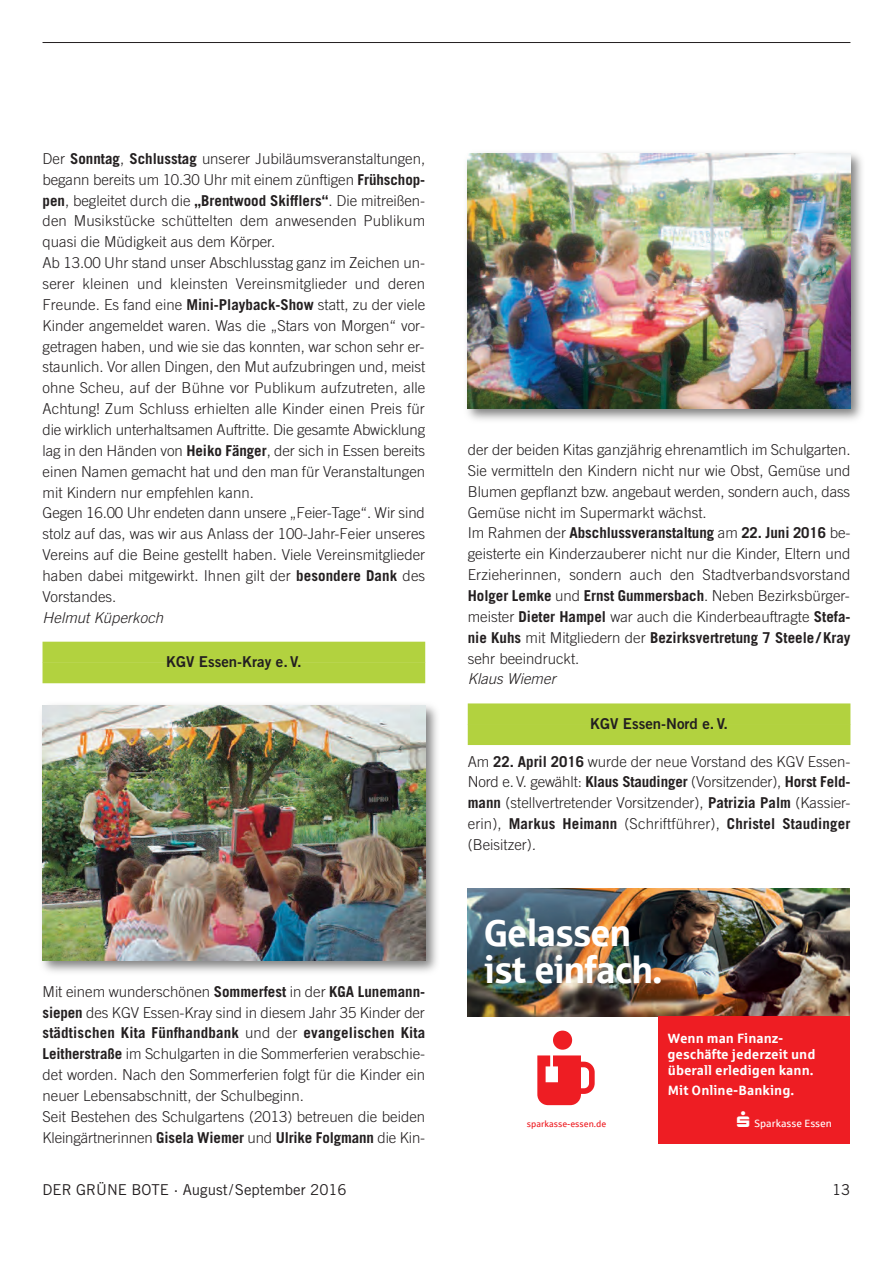
<style>
.page{position:relative;width:893px;height:1263px;background:#fff}
.page>*{position:absolute;margin:0;border:0;box-sizing:border-box;transform-origin:0 0}
.t1{font:37.5px/37.5px "Sparkasse Head";color:#fff}
.t2{font:300 15px/20.9px "Trade Gothic";color:#231f20}
.t3{font:15px "Trade Gothic";color:#231f20}
.t4{font:15px "Trade Gothic Bold Two";color:#231f20}
.t5{font:italic 300 15px "Trade Gothic";letter-spacing:.005em;color:#231f20}
.t6{font:700 13.5px/16.2px "Sparkasse Rg";color:#fff}
.t7{font:10.5px "Sparkasse Rg";color:#fff}
.t8{font:9px "Sparkasse Rg";color:#ee1d23}
.s1{font-weight:700}
.s2{font-style:italic}
</style>
<div class="page">
<hr style="left:43px;top:42px;width:807px;height:1px;background:#231f20">
<img style="left:468px;top:889px;width:382px;height:127px">
<svg style="left:537px;top:1030px;width:58px;height:75px"></svg>
<div style="left:658px;top:1016px;width:192px;height:127px;background:#ee1d23"></div>
<div style="left:43px;top:642px;width:382px;height:21px;background:#b2d23f"></div>
<div style="left:43px;top:662px;width:382px;height:21px;background:#b2d23f"></div>
<div style="left:468px;top:703px;width:382px;height:21px;background:#b2d23f"></div>
<div style="left:468px;top:724px;width:382px;height:21px;background:#b2d23f"></div>
<img style="left:42px;top:705px;width:395px;height:267px">
<img style="left:43px;top:705px;width:382px;height:255px">
<img style="left:467px;top:153px;width:395px;height:267px">
<img style="left:468px;top:153px;width:382px;height:255px">
<p class="t2" style="left:43px;top:149px;width:384px">Der <span class="s1">Sonntag</span>, <span class="s1">Schlusstag</span> unserer Jubiläumsveranstaltungen, begann bereits um 10.30 Uhr mit einem zünftigen <span class="s1">Frühschop&shy;pen</span>, begleitet durch die <span class="s1">„Brentwood Skifflers“</span>. Die mitreißen&shy;den Musikstücke schüttelten dem anwesenden Publikum quasi die Müdigkeit aus dem Körper.<br>Ab 13.00 Uhr stand unser Abschlusstag ganz im Zeichen un&shy;serer kleinen und kleinsten Vereinsmitglieder und deren Freunde. Es fand eine <span class="s1">Mini-Playback-Show</span> statt, zu der viele Kinder angemeldet waren. Was die „Stars von Morgen“ vor&shy;getragen haben, und wie sie das konnten, war schon sehr er&shy;staunlich. Vor allen Dingen, den Mut aufzubringen und, meist ohne Scheu, auf der Bühne vor Publikum aufzutreten, alle Achtung! Zum Schluss erhielten alle Kinder einen Preis für die wirklich unterhaltsamen Auftritte. Die gesamte Abwicklung lag in den Händen von <span class="s1">Heiko Fänger</span>, der sich in Essen bereits einen Namen gemacht hat und den man für Veranstaltungen mit Kindern nur empfehlen kann.<br>Gegen 16.00 Uhr endeten dann unsere „Feier-Tage“. Wir sind stolz auf das, was wir aus Anlass der 100-Jahr-Feier unseres Vereins auf die Beine gestellt haben. Viele Vereinsmitglieder haben dabei mitgewirkt. Ihnen gilt der <span class="s1">besondere Dank</span> des Vorstandes.</p>
<p class="t5" style="left:43px;top:612px;width:122px">Helmut Küperkoch</p>
<p class="t4" style="left:166px;top:656px;width:137px">KGV Essen-Kray e.V.</p>
<p class="t2" style="left:43px;top:982px;width:384px">Mit einem wunderschönen <span class="s1">Sommerfest</span> in der <span class="s1">KGA Lunemann&shy;siepen</span> des KGV Essen-Kray sind in diesem Jahr 35 Kinder der <span class="s1">städtischen Kita Fünfhandbank</span> und der <span class="s1">evangelischen Kita Leitherstraße</span> im Schulgarten in die Sommerferien verabschie&shy;det worden. Nach den Sommerferien folgt für die Kinder ein neuer Lebensabschnitt, der Schulbeginn.<br>Seit Bestehen des Schulgartens (2013) betreuen die beiden Kleingärtnerinnen <span class="s1">Gisela Wiemer</span> und <span class="s1">Ulrike Folgmann</span> die Kin-</p>
<p class="t2" style="left:468px;top:441px;width:384px">der der beiden Kitas ganzjährig ehrenamtlich im Schulgarten.<br>Sie vermitteln den Kindern nicht nur wie Obst, Gemüse und Blumen gepflanzt bzw. angebaut werden, sondern auch, dass Gemüse nicht im Supermarkt wächst.<br>Im Rahmen der <span class="s1">Abschlussveranstaltung</span> am <span class="s1">22. Juni 2016</span> be&shy;geisterte ein Kinderzauberer nicht nur die Kinder, Eltern und Erzieherinnen, sondern auch den Stadtverbandsvorstand <span class="s1">Holger Lemke</span> und <span class="s1">Ernst Gummersbach</span>. Neben Bezirksbürger&shy;meister <span class="s1">Dieter Hampel</span> war auch die Kinderbeauftragte <span class="s1">Stefa&shy;nie Kuhs</span> mit Mitgliedern der <span class="s1">Bezirksvertretung 7 Steele / Kray </span>sehr beeindruckt.</p>
<p class="t5" style="left:468px;top:674px;width:89px">Klaus Wiemer</p>
<p class="t4" style="left:590px;top:718px;width:140px">KGV Essen-Nord e.V.</p>
<p class="t2" style="left:468px;top:752px;width:384px;text-align:justify">Am <span class="s1">22. April 2016</span> wurde der neue Vorstand des KGV Essen-Nord e. V. gewählt: <span class="s1">Klaus Staudinger</span> (Vorsitzender), <span class="s1">Horst Feld&shy;mann</span> (stellvertretender Vorsitzender), <span class="s1">Patrizia Palm</span> (Kassier&shy;erin), <span class="s1">Markus Heimann</span> (Schriftführer), <span class="s1">Christel Staudinger </span>(Beisitzer)<span class="s2">.</span></p>
<h1 class="t1" style="left:484px;top:914px;width:179px">Gelassen ist einfach.</h1>
<p class="t8" style="left:527px;top:1119px;width:81px">sparkasse-essen.de</p>
<p class="t6" style="left:667px;top:1030px;width:149px">Wenn man Finanz&shy;geschäfte jederzeit und überall erledigen kann.</p>
<p class="t6" style="left:668px;top:1082px;width:128px">Mit Online-Banking.</p>
<p class="t7" style="left:754px;top:1118px;width:79px">Sparkasse Essen</p>
<p class="t3" style="left:43px;top:1184px;width:306px">DER GRÜNE BOTE · August/September 2016</p>
<p class="t3" style="left:832px;top:1184px;width:20px">13</p>
</div>
